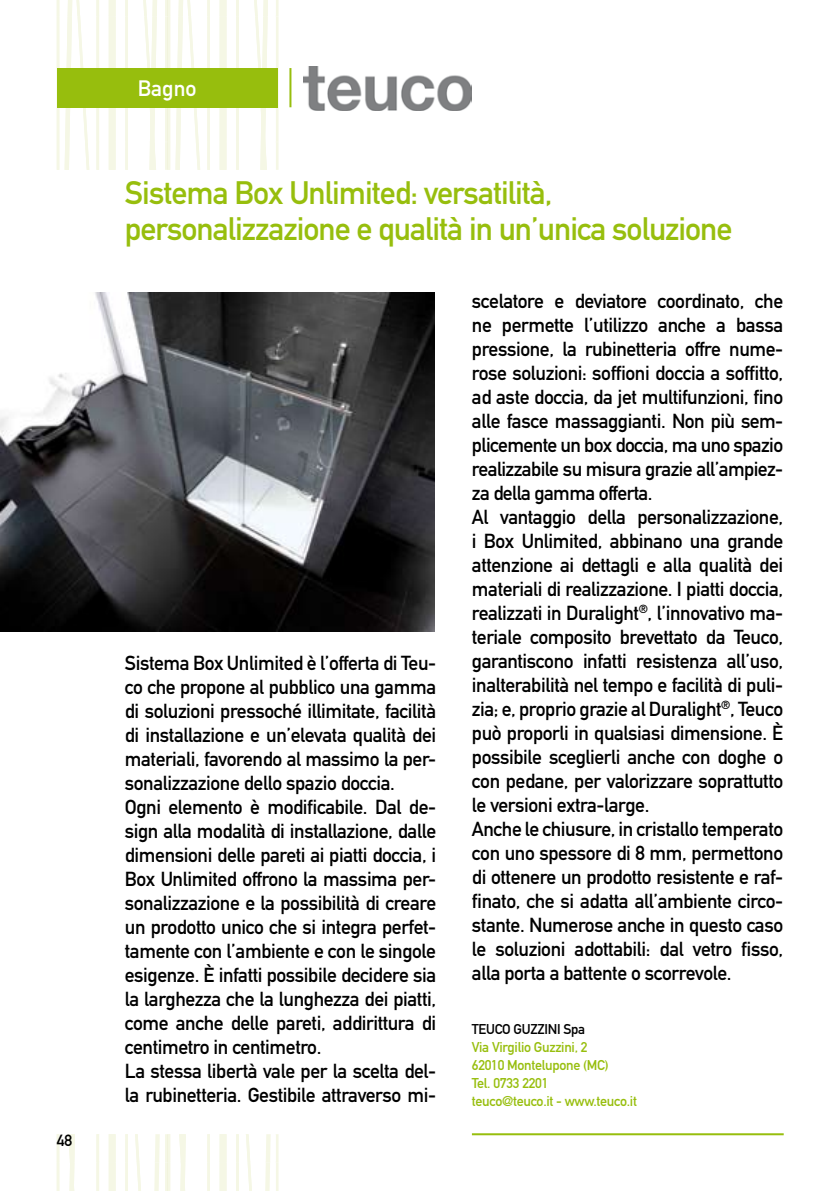
<style>
.page{position:relative;width:840px;height:1191px;background:#fff}
.page>*{position:absolute;margin:0;border:0;box-sizing:border-box;transform-origin:0 0}
.t1{font:32px/36px "DIN Mittelschrift";letter-spacing:-.03em;color:#97be0d}
.t2{font:22px "DIN Mittelschrift";color:#fff}
.t3{font:20px/24px "DIN Mittelschrift";letter-spacing:-.02em;color:#000}
.t4{font:16px "DIN Mittelschrift";color:#000}
.t5{font:14px/18px "DIN Mittelschrift";letter-spacing:-.02em;color:#97be0d}
.t6{font:14px "DIN Mittelschrift";letter-spacing:-.02em;color:#000}
</style>
<div class="page">
<svg style="left:57px;top:0;width:221px;height:170px"></svg>
<svg style="left:57px;top:1134px;width:221px;height:57px"></svg>
<div style="left:57px;top:68px;width:220px;height:40px;background:#97be0d"></div>
<hr style="left:289px;top:68px;width:2px;height:39px;background:#97be0d">
<img style="left:0;top:293px;width:434px;height:338px">
<hr style="left:471px;top:1133px;width:312px;height:2px;background:#97be0d">
<img style="left:303px;top:67px;width:168px;height:44px">
<p class="t4" style="left:57px;top:1131px;width:17px">48</p>
<p class="t2" style="left:138px;top:75px;width:60px">Bagno</p>
<h1 class="t1" style="left:125px;top:175px;width:609px">Sistema Box Unlimited: versatilità, personalizzazione e qualità in un’unica soluzione</h1>
<p class="t3" style="left:125px;top:651px;width:313px">Sistema Box Unlimited è l’offerta di Teu&shy;co che propone al pubblico una gamma di soluzioni pressoché illimitate, facilità di installazione e un’elevata qualità dei materiali, favorendo al massimo la per&shy;sonalizzazione dello spazio doccia.<br>Ogni elemento è modificabile. Dal de&shy;sign alla modalità di installazione, dalle dimensioni delle pareti ai piatti doccia, i Box Unlimited offrono la massima per&shy;sonalizzazione e la possibilità di creare un prodotto unico che si integra perfet&shy;tamente con l’ambiente e con le singole esigenze. È infatti possibile decidere sia la larghezza che la lunghezza dei piatti, come anche delle pareti, addirittura di centimetro in centimetro.<br>La stessa libertà vale per la scelta del&shy;la rubinetteria. Gestibile attraverso mi-</p>
<p class="t3" style="left:471px;top:289px;width:312px">scelatore e deviatore coordinato, che ne permette l’utilizzo anche a bassa pressione, la rubinetteria offre nume&shy;rose soluzioni: soffioni doccia a soffitto, ad aste doccia, da jet multifunzioni, fino alle fasce massaggianti. Non più sem&shy;plicemente un box doccia, ma uno spazio realizzabile su misura grazie all’ampiez&shy;za della gamma offerta.<br>Al vantaggio della personalizzazione, i Box Unlimited, abbinano una grande attenzione ai dettagli e alla qualità dei materiali di realizzazione. I piatti doccia, realizzati in Duralight<sup>®</sup>, l’innovativo ma&shy;teriale composito brevettato da Teuco, garantiscono infatti resistenza all’uso, inalterabilità nel tempo e facilità di puli&shy;zia; e, proprio grazie al Duralight<sup>®</sup>, Teuco può proporli in qualsiasi dimensione. È possibile sceglierli anche con doghe o con pedane, per valorizzare soprattutto le versioni extra-large.<br>Anche le chiusure, in cristallo temperato con uno spessore di 8 mm, permettono di ottenere un prodotto resistente e raf&shy;finato, che si adatta all’ambiente circo&shy;stante. Numerose anche in questo caso le soluzioni adottabili: dal vetro fisso, alla porta a battente o scorrevole.</p>
<p class="t6" style="left:471px;top:1020px;width:115px">TEUCO GUZZINI Spa</p>
<p class="t5" style="left:471px;top:1038px;width:166px">Via Virgilio Guzzini, 2<br>62010 Montelupone (MC)<br>Tel. 0733 2201<br>teuco@teuco.it - www.teuco.it</p>
</div>
